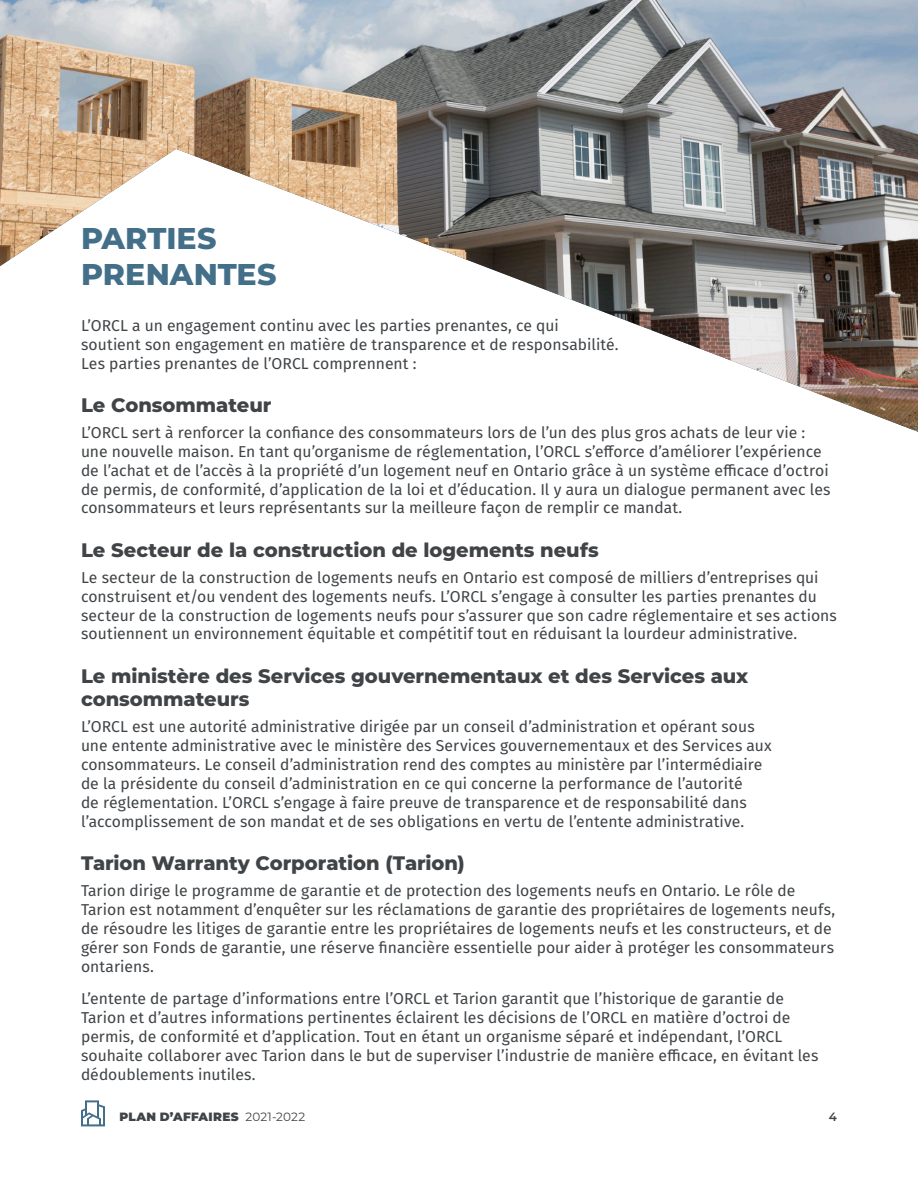
<style>
.page{position:relative;width:918px;height:1188px;background:#fff}
.page>*{position:absolute;margin:0;border:0;box-sizing:border-box;transform-origin:0 0}
.Heading_1{font:800 30px/36px "Montserrat";letter-spacing:.005em;color:#436f89}
.Heading_2{font:800 19.5px/23.4px "Montserrat";color:#404447}
.Body{font:15.75px/18.9px "Fira Sans";color:#404447}
.t1{font:900 12px "Montserrat";letter-spacing:.025em;color:#404447}
.t2{font:600 12px "Montserrat";color:#404447}
.s1{font-weight:400}
</style>
<div class="page">
<svg style="left:81px;top:1100px;width:24px;height:26px"></svg>
<img style="left:0;top:0;width:918px;height:432px">
<p class="Heading_1" style="left:81px;top:219px;width:197px">PARTIES<br>PRENANTES</p>
<p class="Body" style="left:81px;top:315px;width:539px">L’ORCL a un engagement continu avec les parties prenantes, ce qui soutient son engagement en matière de transparence et de responsabilité.<br>Les parties prenantes de l’ORCL comprennent :</p>
<p class="Heading_2" style="left:81px;top:392px;width:192px">Le Consommateur</p>
<p class="Body" style="left:81px;top:422px;width:751px">L’ORCL sert à renforcer la confiance des consommateurs lors de l’un des plus gros achats de leur vie : une nouvelle maison. En tant qu’organisme de réglementation, l’ORCL s’efforce d’améliorer l’expérience de l’achat et de l’accès à la propriété d’un logement neuf en Ontario grâce à un système efficace d’octroi de permis, de conformité, d’application de la loi et d’éducation. Il y aura un dialogue permanent avec les consommateurs et leurs représentants sur la meilleure façon de remplir ce mandat.</p>
<p class="Heading_2" style="left:81px;top:537px;width:519px">Le Secteur de la construction de logements neufs</p>
<p class="Body" style="left:81px;top:567px;width:757px">Le secteur de la construction de logements neufs en Ontario est composé de milliers d’entreprises qui construisent et/ou vendent des logements neufs. L’ORCL s’engage à consulter les parties prenantes du secteur de la construction de logements neufs pour s’assurer que son cadre réglementaire et ses actions soutiennent un environnement équitable et compétitif tout en réduisant la lourdeur administrative.</p>
<p class="Heading_2" style="left:81px;top:663px;width:669px">Le ministère des Services gouvernementaux et des Services aux consommateurs</p>
<p class="Body" style="left:81px;top:717px;width:692px">L’ORCL est une autorité administrative dirigée par un conseil d’administration et opérant sous une entente administrative avec le ministère des Services gouvernementaux et des Services aux consommateurs. Le conseil d’administration rend des comptes au ministère par l’intermédiaire de la présidente du conseil d’administration en ce qui concerne la performance de l’autorité<br>de réglementation. L’ORCL s’engage à faire preuve de transparence et de responsabilité dans l’accomplissement de son mandat et de ses obligations en vertu de l’entente administrative.</p>
<p class="Heading_2" style="left:81px;top:851px;width:385px">Tarion Warranty Corporation (Tarion)</p>
<p class="Body" style="left:81px;top:881px;width:756px">Tarion dirige le programme de garantie et de protection des logements neufs en Ontario. Le rôle de Tarion est notamment d’enquêter sur les réclamations de garantie des propriétaires de logements neufs, de résoudre les litiges de garantie entre les propriétaires de logements neufs et les constructeurs, et de gérer son Fonds de garantie, une réserve financière essentielle pour aider à protéger les consommateurs ontariens.</p>
<p class="Body" style="left:81px;top:989px;width:739px">L’entente de partage d’informations entre l’ORCL et Tarion garantit que l’historique de garantie de Tarion et d’autres informations pertinentes éclairent les décisions de l’ORCL en matière d’octroi de permis, de conformité et d’application. Tout en étant un organisme séparé et indépendant, l’ORCL souhaite collaborer avec Tarion dans le but de superviser l’industrie de manière efficace, en évitant les dédoublements inutiles.</p>
<p class="t1" style="left:120px;top:1108px;width:187px">PLAN D’AFFAIRES <span class="s1">2021-2022</span></p>
<p class="t2" style="left:829px;top:1108px;width:10px">4</p>
</div>
